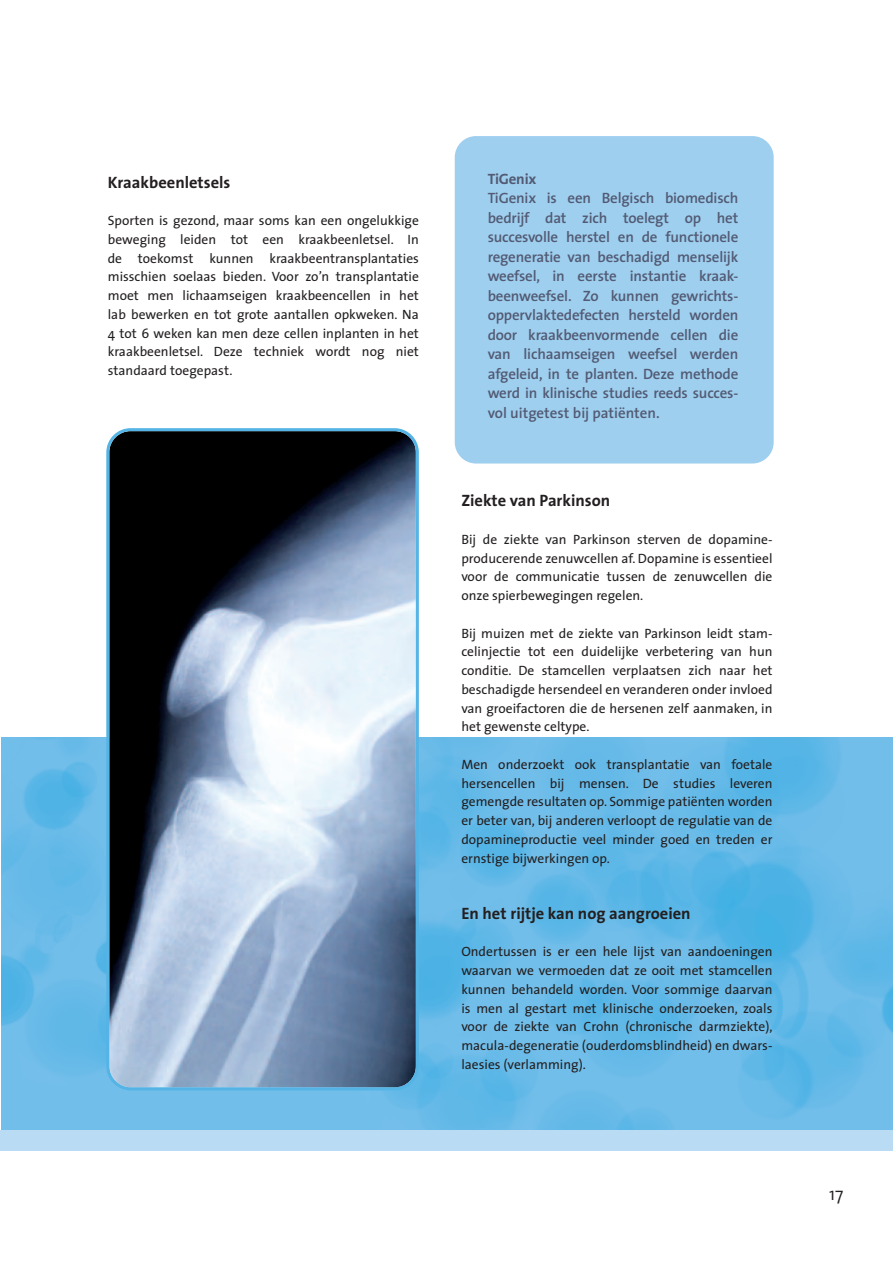
<style>
.page{position:relative;width:893px;height:1263px;background:#fff}
.page>*{position:absolute;margin:0;border:0;box-sizing:border-box;transform-origin:0 0}
.t1{font:300 18px "The Sans";color:#231f20}
.t2{font:700 16.5px "The Sans";color:#231f20}
.t3{font:600 15px/19.5px "The Sans";letter-spacing:-.01em;color:#535a73;text-align:justify}
.t4{font:700 15px "The Sans";letter-spacing:-.01em;color:#535a73}
.t5{font:13.5px/18.8px "The Sans";color:#231f20;text-align:justify}
</style>
<div class="page">
<div style="left:0;top:810px;width:893px;height:340px;background:#b9dbf3"></div>
<img style="left:0;top:738px;width:893px;height:391px">
<div style="left:455px;top:136px;width:319px;height:327px;background:#9ecfef;border-radius:21px"></div>
<svg style="left:106px;top:428px;width:313px;height:662px;background:#77879a"></svg>
<p class="t2" style="left:108px;top:175px;width:124px">Kraakbeenletsels</p>
<p class="t5" style="left:108px;top:212px;width:313px">Sporten is gezond, maar soms kan een ongelukkige beweging leiden tot een kraakbeenletsel. In de toekomst kunnen kraakbeentransplantaties misschien soelaas bieden. Voor zo’n transplantatie moet men lichaamseigen kraakbeencellen in het lab bewerken en tot grote aantallen opkweken. Na 4 tot 6 weken kan men deze cellen inplanten in het kraakbeenletsel. Deze techniek wordt nog niet standaard toegepast.</p>
<p class="t4" style="left:488px;top:173px;width:50px">TiGenix</p>
<p class="t3" style="left:488px;top:190px;width:252px">TiGenix is een Belgisch biomedisch bedrijf dat zich toelegt op het succesvolle herstel en de functionele regeneratie van beschadigd menselijk weefsel, in eerste instantie kraak&shy;beenweefsel. Zo kunnen gewrichts&shy;oppervlaktedefecten hersteld worden door kraakbeenvormende cellen die van lichaamseigen weefsel werden afgeleid, in te planten. Deze methode werd in klinische studies reeds succes&shy;vol uitgetest bij patiënten.</p>
<p class="t2" style="left:461px;top:494px;width:150px">Ziekte van Parkinson</p>
<p class="t5" style="left:461px;top:531px;width:313px">Bij de ziekte van Parkinson sterven de dopamine&shy;producerende zenuwcellen af. Dopamine is essentieel voor de communicatie tussen de zenuwcellen die onze spierbewegingen regelen.</p>
<p class="t5" style="left:461px;top:625px;width:313px">Bij muizen met de ziekte van Parkinson leidt stam&shy;celinjectie tot een duidelijke verbetering van hun conditie. De stamcellen verplaatsen zich naar het beschadigde hersendeel en veranderen onder invloed van groeifactoren die de hersenen zelf aanmaken, in het gewenste celtype.</p>
<p class="t5" style="left:461px;top:756px;width:313px">Men onderzoekt ook transplantatie van foetale hersencellen bij mensen. De studies leveren gemengde resultaten op. Sommige patiënten worden er beter van, bij anderen verloopt de regulatie van de dopamineproductie veel minder goed en treden er ernstige bijwerkingen op.</p>
<p class="t2" style="left:461px;top:907px;width:231px">En het rijtje kan nog aangroeien</p>
<p class="t5" style="left:461px;top:944px;width:313px">Ondertussen is er een hele lijst van aandoeningen waarvan we vermoeden dat ze ooit met stamcellen kunnen behandeld worden. Voor sommige daarvan is men al gestart met klinische onderzoeken, zoals voor de ziekte van Crohn (chronische darmziekte), macula-degeneratie (ouderdomsblindheid) en dwars&shy;laesies (verlamming).</p>
<h1 class="t1" style="left:829px;top:1188px;width:16px">17</h1>
</div>
